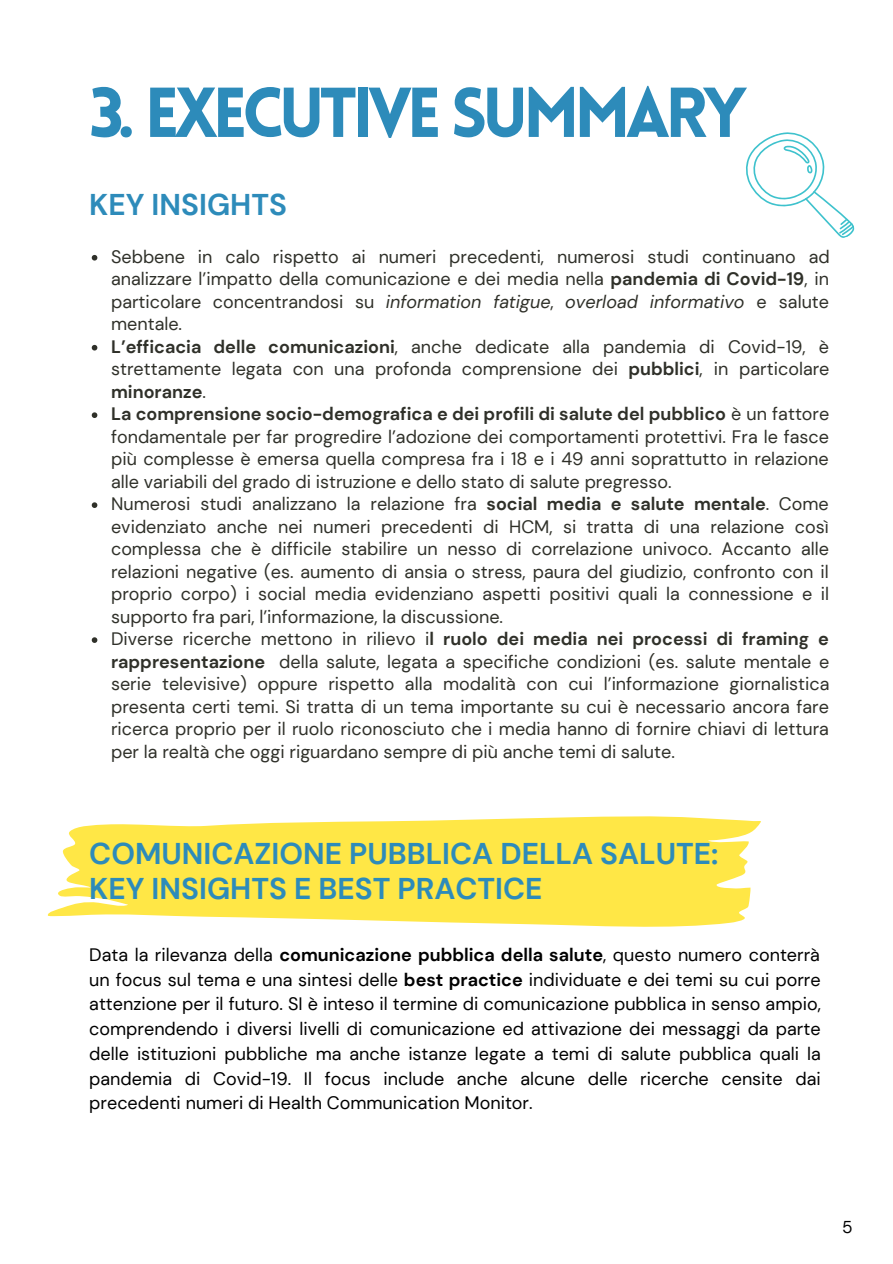
<style>
.page{position:relative;width:893px;height:1264px;background:#fff}
.page>*{position:absolute;margin:0;border:0;box-sizing:border-box;transform-origin:0 0}
.t1{font:900 69px "Lovelo";letter-spacing:-.075em;color:#2d8bba}
.t2{font:700 30px/34.8px "DM Sans";color:#2d8bba}
.t3{font:18px/22.5px "DM Sans";color:#2f3029}
.t4{font:18px/24.8px "DM Sans";color:#000;text-align:justify}
.t5{font:17.1px "DM Sans";color:#000}
.s1{font-weight:700}
.s2{font-style:italic}
</style>
<div class="page">
<svg style="left:92px;top:255px;width:5px;height:5px"></svg>
<svg style="left:92px;top:345px;width:5px;height:5px"></svg>
<svg style="left:92px;top:412px;width:5px;height:6px"></svg>
<svg style="left:92px;top:502px;width:5px;height:6px"></svg>
<svg style="left:92px;top:637px;width:5px;height:6px"></svg>
<svg style="left:746px;top:132px;width:109px;height:106px"></svg>
<svg style="left:47px;top:816px;width:714px;height:111px;fill:#ffe746"></svg>
<h1 class="t1" style="left:89px;top:85px;width:659px">3. EXECUTIVE SUMMARY</h1>
<h2 class="t2" style="left:89px;top:188px;width:199px">KEY INSIGHTS</h2>
<p class="t3" style="left:111px;top:245px;width:720px">Sebbene in calo rispetto ai numeri precedenti, numerosi studi continuano ad analizzare l’impatto della comunicazione e dei media nella <span class="s1">pandemia di Covid-19</span>, in particolare concentrandosi su <span class="s2">information fatigue</span>, <span class="s2">overload informativo</span> e salute mentale.<br><span class="s1">L’efficacia delle comunicazioni</span>, anche dedicate alla pandemia di Covid-19, è strettamente legata con una profonda comprensione dei <span class="s1">pubblici</span>, in particolare <span class="s1">minoranze</span>.<br><span class="s1">La comprensione socio-demografica e dei profili di salute del pubblico</span> è un fattore fondamentale per far progredire l’adozione dei comportamenti protettivi. Fra le fasce più complesse è emersa quella compresa fra i 18 e i 49 anni soprattutto in relazione alle variabili del grado di istruzione e dello stato di salute pregresso.<br>Numerosi studi analizzano la relazione fra <span class="s1">social media e salute mentale</span>. Come evidenziato anche nei numeri precedenti di HCM, si tratta di una relazione così complessa che è difficile stabilire un nesso di correlazione univoco. Accanto alle relazioni negative (es. aumento di ansia o stress, paura del giudizio, confronto con il proprio corpo) i social media evidenziano aspetti positivi quali la connessione e il supporto fra pari, l’informazione, la discussione.<br>Diverse ricerche mettono in rilievo i<span class="s1">l ruolo dei media nei processi di framing e rappresentazione</span> della salute, legata a specifiche condizioni (es. salute mentale e serie televisive) oppure rispetto alla modalità con cui l’informazione giornalistica presenta certi temi. Si tratta di un tema importante su cui è necessario ancora fare ricerca proprio per il ruolo riconosciuto che i media hanno di fornire chiavi di lettura per la realtà che oggi riguardano sempre di più anche temi di salute.</p>
<h2 class="t2" style="left:89px;top:836px;width:630px">COMUNICAZIONE PUBBLICA DELLA SALUTE:<br>KEY INSIGHTS E BEST PRACTICE</h2>
<p class="t4" style="left:89px;top:942px;width:733px">Data la rilevanza della <span class="s1">comunicazione pubblica della salute</span>, questo numero conterrà un focus sul tema e una sintesi delle <span class="s1">best practice</span> individuate e dei temi su cui porre attenzione per il futuro. SI è inteso il termine di comunicazione pubblica in senso ampio, comprendendo i diversi livelli di comunicazione ed attivazione dei messaggi da parte delle istituzioni pubbliche ma anche istanze legate a temi di salute pubblica quali la pandemia di Covid-19. Il focus include anche alcune delle ricerche censite dai precedenti numeri di Health Communication Monitor.</p>
<p class="t5" style="left:842px;top:1215px;width:12px">5</p>
</div>
